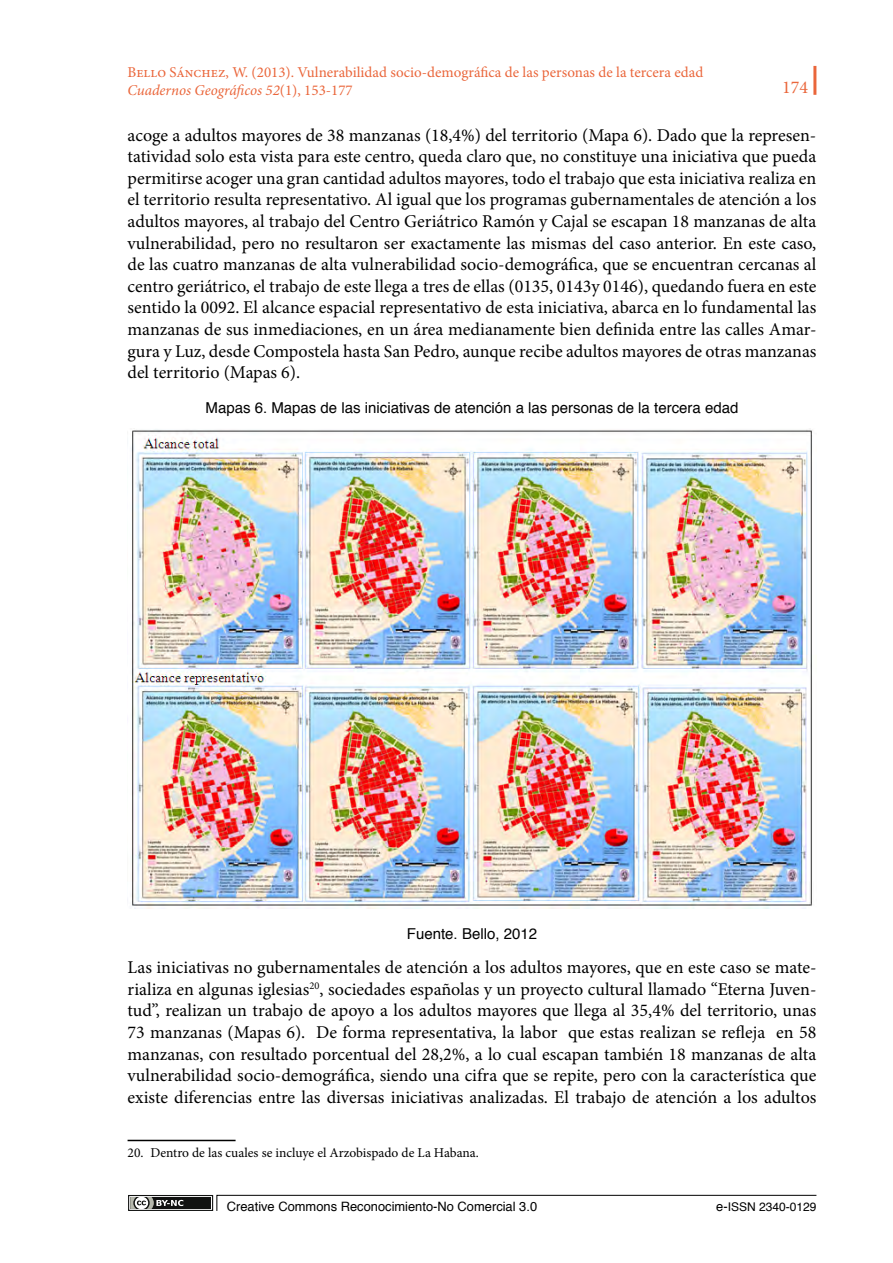
<style>
.page{position:relative;width:893px;height:1263px;background:#fff}
.page>*{position:absolute;margin:0;border:0;box-sizing:border-box;transform-origin:0 0}
.t1{font:18px/21.6px "Minion Pro";color:#000;text-align:justify}
.t2{font:18px "Minion Pro";color:#ea663b}
.t3{font:15px/18px "Minion Pro";color:#ea663b}
.t4{font:15px "Helvetica";color:#000}
.t5{font:13.5px "Minion Pro";color:#000}
.t6{font:12.9px "Helvetica";color:#000}
.t7{font:12px "Helvetica";color:#000}
.s1{font-style:italic}
.s2{font-size:12.9px}
</style>
<div class="page">
<hr style="left:813px;top:66px;width:3px;height:29px;background:#ea663b">
<div style="left:128px;top:1195px;width:85px;height:16px;border:1px solid #111211"></div>
<div style="left:130px;top:1197px;width:81px;height:12px;background:#111211"></div>
<svg style="left:130px;top:1197px;width:53px;height:12px"></svg>
<svg style="left:216px;top:1194px;width:601px;height:17px"></svg>
<img style="left:132px;top:428px;width:681px;height:480px">
<hr style="left:128px;top:1140px;width:108px;height:1px;background:#000">
<p class="t3" style="left:128px;top:63px;width:577px">Bello Sánchez, W. (2013). Vulnerabilidad socio-demográfica de las personas de la tercera edad<br><span class="s1">Cuadernos Geográficos 52</span>(1), 153-177</p>
<p class="t1" style="left:128px;top:124px;width:690px">acoge a adultos mayores de 38 manzanas (18,4%) del territorio (Mapa 6). Dado que la represen&shy;tatividad solo esta vista para este centro, queda claro que, no constituye una iniciativa que pueda permitirse acoger una gran cantidad adultos mayores, todo el trabajo que esta iniciativa realiza en el territorio resulta representativo. Al igual que los programas gubernamentales de atención a los adultos mayores, al trabajo del Centro Geriátrico Ramón y Cajal se escapan 18 manzanas de alta vulnerabilidad, pero no resultaron ser exactamente las mismas del caso anterior. En este caso, de las cuatro manzanas de alta vulnerabilidad socio-demográfica, que se encuentran cercanas al centro geriátrico, el trabajo de este llega a tres de ellas (0135, 0143y 0146), quedando fuera en este sentido la 0092. El alcance espacial representativo de esta iniciativa, abarca en lo fundamental las manzanas de sus inmediaciones, en un área medianamente bien definida entre las calles Amar&shy;gura y Luz, desde Compostela hasta San Pedro, aunque recibe adultos mayores de otras manzanas del territorio (Mapas 6).</p>
<p class="t4" style="left:206px;top:396px;width:534px">Mapas 6. Mapas de las iniciativas de atención a las personas de la tercera edad</p>
<p class="t2" style="left:782px;top:75px;width:27px">174</p>
<p class="t4" style="left:407px;top:922px;width:132px">Fuente. Bello, 2012</p>
<p class="t1" style="left:128px;top:957px;width:690px">Las iniciativas no gubernamentales de atención a los adultos mayores, que en este caso se mate&shy;rializa en algunas iglesias<sup>20</sup>, sociedades españolas y un proyecto cultural llamado “Eterna Juven&shy;tud”, realizan un trabajo de apoyo a los adultos mayores que llega al 35,4% del territorio, unas 73 manzanas (Mapas 6). De forma representativa, la labor que estas realizan se refleja en 58 manzanas, con resultado porcentual del 28,2%, a lo cual escapan también 18 manzanas de alta vulnerabilidad socio-demográfica, siendo una cifra que se repite, pero con la característica que existe diferencias entre las diversas iniciativas analizadas. El trabajo de atención a los adultos</p>
<p class="t5" style="left:128px;top:1143px;width:353px">20. Dentro de las cuales se incluye el Arzobispado de La Habana.</p>
<p class="t6" style="left:227px;top:1196px;width:312px">Creative Commons Reconocimiento-No Comercial 3.0</p>
<p class="t7" style="left:716px;top:1197px;width:102px"><span class="s2">e-</span>ISSN 2340-0129</p>
</div>
